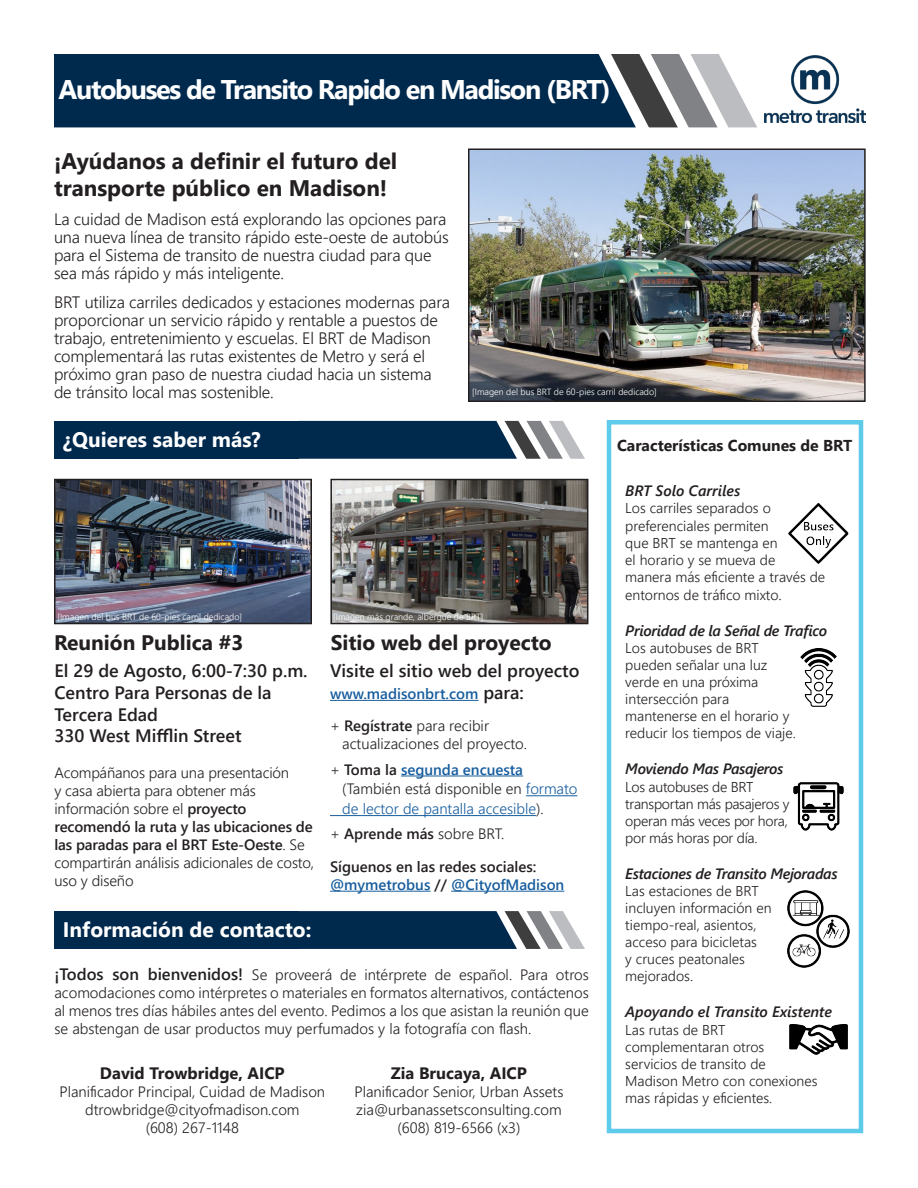
<style>
.page{position:relative;width:918px;height:1188px;background:#fff}
.page>*{position:absolute;margin:0;border:0;box-sizing:border-box;transform-origin:0 0}
.t1{font:700 27px "Segoe UI";letter-spacing:-.05em;color:#fff}
.t2{font:700 22.5px/27px "Segoe UI";color:#231f20}
.t3{font:700 21px "Segoe UI";color:#fff}
.t4{font:700 21px "Segoe UI";color:#231f20}
.t5{font:600 18px/21.6px "Segoe UI";color:#231f20}
.t6{font:300 16.5px/18px "Segoe UI";letter-spacing:-.01em;color:#231f20}
.t7{font:700 16.5px "Segoe UI";color:#231f20}
.t8{font:700 15.75px "Segoe UI";color:#231f20}
.t9{font:300 15px/18px "Segoe UI";color:#231f20}
.t10{font:italic 600 15px "Segoe UI";letter-spacing:-.02em;color:#231f20}
.t11{font:600 15px "Segoe UI";color:#175d9e}
.t12{font:italic 600 15px "Segoe UI";color:#231f20}
.t13{font:300 15px "Segoe UI";color:#175d9e}
.t14{font:600 15px "Segoe UI";color:#231f20}
.t15{font:300 14.25px/17.1px "Segoe UI";color:#231f20}
.t16{font:300 14.25px/17.1px "Segoe UI";letter-spacing:-.02em;color:#231f20}
.t17{font:300 9px "Segoe UI";color:#fff}
.s1{font-weight:600}
.s2{font-size:18px;color:#231f20}
.s3{font-weight:300;color:#231f20}
.s4{color:#231f20}
.s5{color:#175d9e}
.s6{font-weight:600;font-size:16.5px}
.s7{font-size:15px}
</style>
<div class="page">
<div style="left:54px;top:421px;width:244px;height:38px;background:#00294e"></div>
<svg style="left:298px;top:421px;width:287px;height:38px;background:#33516c"></svg>
<img style="left:57px;top:482px;width:252px;height:139px">
<div style="left:54px;top:479px;width:258px;height:145px;border:2px solid #231f20"></div>
<img style="left:471px;top:151px;width:392px;height:248px">
<div style="left:468px;top:148px;width:398px;height:254px;border:2px solid #231f20"></div>
<img style="left:333px;top:482px;width:252px;height:139px">
<div style="left:330px;top:479px;width:258px;height:145px;border:2px solid #231f20"></div>
<hr style="left:330px;top:700px;width:149px;height:1px;background:#175d9e">
<hr style="left:401px;top:776px;width:122px;height:1px;background:#175d9e">
<hr style="left:526px;top:795px;width:51px;height:1px;background:#175d9e">
<hr style="left:330px;top:815px;width:206px;height:1px;background:#175d9e">
<hr style="left:330px;top:891px;width:101px;height:1px;background:#175d9e">
<hr style="left:451px;top:891px;width:113px;height:1px;background:#175d9e">
<svg style="left:54px;top:54px;width:703px;height:73px;background:#224361"></svg>
<div style="left:607px;top:420px;width:256px;height:713px;border:4px solid #5dcbe9"></div>
<div style="left:54px;top:911px;width:244px;height:38px;background:#00294e"></div>
<svg style="left:298px;top:911px;width:287px;height:38px;background:#33516c"></svg>
<img style="left:788px;top:890px;width:62px;height:78px">
<img style="left:800px;top:649px;width:37px;height:57px">
<img style="left:789px;top:504px;width:60px;height:59px">
<img style="left:790px;top:1024px;width:58px;height:31px">
<img style="left:794px;top:782px;width:50px;height:49px">
<img style="left:764px;top:56px;width:102px;height:66px">
<p class="t1" style="left:58px;top:68px;width:554px">Autobuses de Transito Rapido en Madison (BRT)</p>
<p class="t2" style="left:54px;top:148px;width:345px">¡Ayúdanos a definir el futuro del transporte público en Madison!</p>
<p class="t6" style="left:54px;top:210px;width:396px">La cuidad de Madison está explorando las opciones para una nueva línea de transito rápido este-oeste de autobús para el Sistema de transito de nuestra ciudad para que sea más rápido y más inteligente.</p>
<p class="t6" style="left:54px;top:293px;width:398px">BRT utiliza carriles dedicados y estaciones modernas para proporcionar un servicio rápido y rentable a puestos de trabajo, entretenimiento y escuelas. El BRT de Madison complementará las rutas existentes de Metro y será el próximo gran paso de nuestra ciudad hacia un sistema de tránsito local mas sostenible.</p>
<p class="t17" style="left:472px;top:385px;width:186px">[Imagen del bus BRT de 60-pies carril dedicado]</p>
<p class="t3" style="left:63px;top:422px;width:199px">¿Quieres saber más?</p>
<p class="t17" style="left:57px;top:609px;width:186px">[Imagen del bus BRT de 60-pies carril dedicado]</p>
<p class="t17" style="left:333px;top:609px;width:152px">[Imagen más grande, albergue de BRT]</p>
<p class="t4" style="left:54px;top:625px;width:191px">Reunión Publica #3</p>
<p class="t4" style="left:331px;top:625px;width:223px">Sitio web del proyecto</p>
<p class="t5" style="left:54px;top:660px;width:255px">El 29 de Agosto, 6:00-7:30 p.m.</p>
<p class="t5" style="left:54px;top:682px;width:219px">Centro Para Personas de la<br>Tercera Edad</p>
<p class="t5" style="left:54px;top:725px;width:189px">330 West Mifflin Street</p>
<p class="t9" style="left:54px;top:764px;width:261px">Acompáñanos para una presentación<br>y casa abierta para obtener más información sobre el <span class="s1">proyecto recomendó la ruta y las ubicaciones de las paradas para el BRT Este-Oeste</span>. Se compartirán análisis adicionales de costo, uso y diseño</p>
<p class="t5" style="left:330px;top:660px;width:251px">Visite el sitio web del proyecto</p>
<p class="t11" style="left:330px;top:682px;width:195px">www.madisonbrt.com <span class="s2">para:</span></p>
<p class="t9" style="left:330px;top:717px;width:161px">+ <span class="s1">Regístrate</span> para recibir</p>
<p class="t9" style="left:342px;top:735px;width:186px">actualizaciones del proyecto.</p>
<p class="t11" style="left:330px;top:757px;width:195px"><span class="s3">+</span> <span class="s4">Toma la</span> segunda encuesta</p>
<p class="t9" style="left:342px;top:780px;width:237px">(También está disponible en <span class="s5">formato</span></p>
<p class="t13" style="left:342px;top:797px;width:203px">de lector de pantalla accesible<span class="s4">).</span></p>
<p class="t9" style="left:330px;top:825px;width:176px">+ <span class="s1">Aprende más</span> sobre BRT.</p>
<p class="t14" style="left:330px;top:854px;width:208px">Síguenos en las redes sociales:</p>
<p class="t11" style="left:330px;top:872px;width:236px">@mymetrobus <span class="s4">//</span> @CityofMadison</p>
<p class="t3" style="left:63px;top:912px;width:250px">Información de contacto:</p>
<p class="t9" style="left:54px;top:965px;width:536px;text-align:justify"><span class="s6">¡Todos son bienvenidos!</span> Se proveerá de intérprete de español. Para otros acomodaciones como intérpretes o materiales en formatos alternativos, contáctenos al menos tres días hábiles antes del evento. Pedimos a los que asistan la reunión que se abstengan de usar productos muy perfumados y la fotografía con flash.</p>
<p class="t7" style="left:100px;top:1060px;width:186px">David Trowbridge, AICP</p>
<p class="t9" style="left:59px;top:1082px;width:267px">Planificador Principal, Cuidad de Madison</p>
<p class="t9" style="left:85px;top:1100px;width:216px">dtrowbridge@cityofmadison.com</p>
<p class="t9" style="left:146px;top:1118px;width:95px">(608) 267-1148</p>
<p class="t7" style="left:391px;top:1060px;width:138px">Zia Brucaya, AICP</p>
<p class="t9" style="left:355px;top:1082px;width:210px">Planificador Senior, Urban Assets</p>
<p class="t9" style="left:356px;top:1100px;width:207px">zia@urbanassetsconsulting.com</p>
<p class="t9" style="left:398px;top:1118px;width:124px">(608) 819-6566 (x3)</p>
<p class="t8" style="left:617px;top:433px;width:237px">Características Comunes de BRT</p>
<p class="t12" style="left:625px;top:480px;width:117px">BRT Solo Carriles</p>
<p class="t15" style="left:625px;top:499px;width:201px">Los carriles separados o preferenciales permiten<br>que BRT se mantenga en<br>el horario y se mueva de manera más eficiente a través de entornos de tráfico mixto<span class="s7">.</span></p>
<p class="t10" style="left:625px;top:620px;width:203px">Prioridad de la Señal de Trafico</p>
<p class="t15" style="left:625px;top:639px;width:172px">Los autobuses de BRT pueden señalar una luz verde en una próxima intersección para mantenerse en el horario y reducir los tiempos de viaje.</p>
<p class="t10" style="left:625px;top:759px;width:160px">Moviendo Mas Pasajeros</p>
<p class="t16" style="left:625px;top:778px;width:166px">Los autobuses de BRT transportan más pasajeros y operan más veces por hora, por más horas por día.</p>
<p class="t10" style="left:625px;top:863px;width:214px">Estaciones de Transito Mejoradas</p>
<p class="t15" style="left:625px;top:882px;width:148px">Las estaciones de BRT incluyen información en tiempo-real, asientos, acceso para bicicletas<br>y cruces peatonales mejorados.</p>
<p class="t12" style="left:625px;top:1002px;width:208px">Apoyando el Transito Existente</p>
<p class="t15" style="left:625px;top:1021px;width:194px">Las rutas de BRT complementaran otros servicios de transito de<br>Madison Metro con conexiones mas rápidas y eficientes.</p>
</div>
